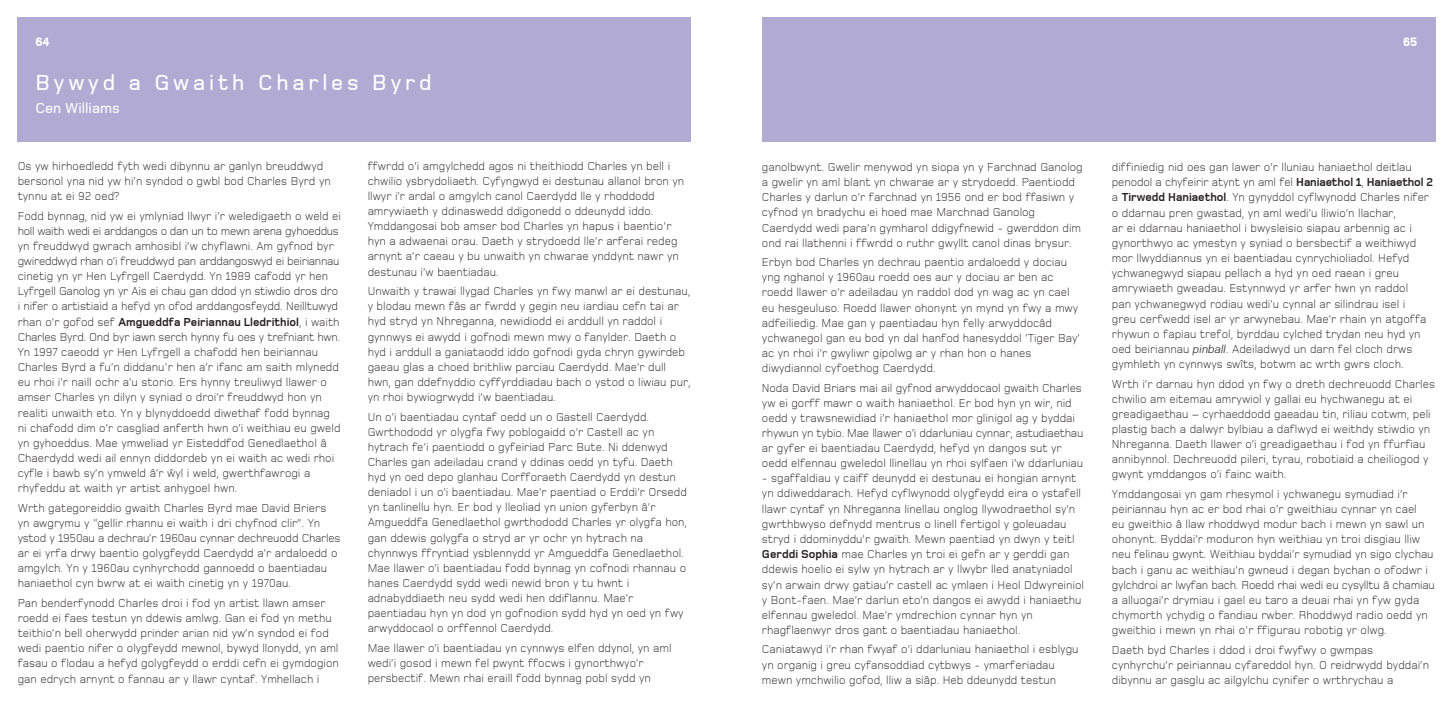
<style>
.page{position:relative;width:1453px;height:709px;background:#fff}
.page>*{position:absolute;margin:0;border:0;box-sizing:border-box;transform-origin:0 0}
.t1{font:500 22.5px "Foundry Monoline";letter-spacing:.17em;color:#fff}
.t2{font:500 15px "Foundry Monoline";color:#fff}
.t3{font:800 12.5px "Foundry Monoline";color:#fff}
.t4{font:300 11.88px/15.1px "Foundry Monoline";color:#231f20}
.s1{font-weight:700}
.s2{font-family:"Foundry Monoline Reg";font-weight:400;font-style:italic}
</style>
<div class="page">
<div style="left:762px;top:18px;width:673px;height:124px;background:#b1abd3"></div>
<div style="left:18px;top:18px;width:673px;height:124px;background:#b1abd3"></div>
<p class="t3" style="left:35px;top:35px;width:16px">64</p>
<p class="t3" style="left:1403px;top:35px;width:16px">65</p>
<h1 class="t1" style="left:35px;top:71px;width:398px">Bywyd a Gwaith Charles Byrd</h1>
<p class="t2" style="left:35px;top:100px;width:86px">Cen Williams</p>
<p class="t4" style="left:18px;top:158px;width:315px">Os yw hirhoedledd fyth wedi dibynnu ar ganlyn breuddwyd bersonol yna nid yw hi’n syndod o gwbl bod Charles Byrd yn tynnu at ei 92 oed?</p>
<p class="t4" style="left:18px;top:208px;width:325px">Fodd bynnag, nid yw ei ymlyniad llwyr i’r weledigaeth o weld ei holl waith wedi ei arddangos o dan un to mewn arena gyhoeddus yn freuddwyd gwrach amhosibl i’w chyflawni. Am gyfnod byr gwireddwyd rhan o’i freuddwyd pan arddangoswyd ei beiriannau cinetig yn yr Hen Lyfrgell Caerdydd. Yn 1989 cafodd yr hen Lyfrgell Ganolog yn yr Ais ei chau gan ddod yn stiwdio dros dro i nifer o artistiaid a hefyd yn ofod arddangosfeydd. Neilltuwyd rhan o’r gofod sef <span class="s1">Amgueddfa Peiriannau Lledrithiol</span>, i waith Charles Byrd. Ond byr iawn serch hynny fu oes y trefniant hwn.<br>Yn 1997 caeodd yr Hen Lyfrgell a chafodd hen beiriannau Charles Byrd a fu’n diddanu'r hen a’r ifanc am saith mlynedd eu rhoi i’r naill ochr a’u storio. Ers hynny treuliwyd llawer o amser Charles yn dilyn y syniad o droi’r freuddwyd hon yn realiti unwaith eto. Yn y blynyddoedd diwethaf fodd bynnag ni chafodd dim o’r casgliad anferth hwn o’i weithiau eu gweld yn gyhoeddus. Mae ymweliad yr Eisteddfod Genedlaethol â Chaerdydd wedi ail ennyn diddordeb yn ei waith ac wedi rhoi cyfle i bawb sy’n ymweld â’r wˆyl i weld, gwerthfawrogi a rhyfeddu at waith yr artist anhygoel hwn.</p>
<p class="t4" style="left:18px;top:500px;width:324px">Wrth gategoreiddio gwaith Charles Byrd mae David Briers yn awgrymu y “gellir rhannu ei waith i dri chyfnod clir”. Yn ystod y 1950au a dechrau’r 1960au cynnar dechreuodd Charles ar ei yrfa drwy baentio golygfeydd Caerdydd a’r ardaloedd o amgylch. Yn y 1960au cynhyrchodd gannoedd o baentiadau haniaethol cyn bwrw at ei waith cinetig yn y 1970au.</p>
<p class="t4" style="left:18px;top:595px;width:323px">Pan benderfynodd Charles droi i fod yn artist llawn amser roedd ei faes testun yn ddewis amlwg. Gan ei fod yn methu teithio’n bell oherwydd prinder arian nid yw’n syndod ei fod wedi paentio nifer o olygfeydd mewnol, bywyd llonydd, yn aml fasau o flodau a hefyd golygfeydd o erddi cefn ei gymdogion gan edrych arnynt o fannau ar y llawr cyntaf. Ymhellach i</p>
<p class="t4" style="left:368px;top:158px;width:318px">ffwrdd o’i amgylchedd agos ni theithiodd Charles yn bell i chwilio ysbrydoliaeth. Cyfyngwyd ei destunau allanol bron yn llwyr i’r ardal o amgylch canol Caerdydd lle y rhoddodd amrywiaeth y ddinaswedd ddigonedd o ddeunydd iddo.<br>Ymddangosai bob amser bod Charles yn hapus i baentio'r hyn a adwaenai orau. Daeth y strydoedd lle’r arferai redeg arnynt a’r caeau y bu unwaith yn chwarae ynddynt nawr yn destunau i’w baentiadau.</p>
<p class="t4" style="left:368px;top:283px;width:324px">Unwaith y trawai llygad Charles yn fwy manwl ar ei destunau, y blodau mewn fâs ar fwrdd y gegin neu iardiau cefn tai ar hyd stryd yn Nhreganna, newidiodd ei arddull yn raddol i gynnwys ei awydd i gofnodi mewn mwy o fanylder. Daeth o hyd i arddull a ganiataodd iddo gofnodi gyda chryn gywirdeb gaeau glas a choed brithliw parciau Caerdydd. Mae’r dull hwn, gan ddefnyddio cyffyrddiadau bach o ystod o liwiau pur, yn rhoi bywiogrwydd i’w baentiadau.</p>
<p class="t4" style="left:368px;top:409px;width:321px">Un o’i baentiadau cyntaf oedd un o Gastell Caerdydd.<br>Gwrthododd yr olygfa fwy poblogaidd o’r Castell ac yn hytrach fe’i paentiodd o gyfeiriad Parc Bute. Ni ddenwyd Charles gan adeiladau crand y ddinas oedd yn tyfu. Daeth hyd yn oed depo glanhau Corfforaeth Caerdydd yn destun deniadol i un o’i baentiadau. Mae’r paentiad o Erddi’r Orsedd yn tanlinellu hyn. Er bod y lleoliad yn union gyferbyn â’r Amgueddfa Genedlaethol gwrthododd Charles yr olygfa hon, gan ddewis golygfa o stryd ar yr ochr yn hytrach na chynnwys ffryntiad ysblennydd yr Amgueddfa Genedlaethol.<br>Mae llawer o’i baentiadau fodd bynnag yn cofnodi rhannau o hanes Caerdydd sydd wedi newid bron y tu hwnt i adnabyddiaeth neu sydd wedi hen ddiflannu. Mae’r paentiadau hyn yn dod yn gofnodion sydd hyd yn oed yn fwy arwyddocaol o orffennol Caerdydd.</p>
<p class="t4" style="left:368px;top:640px;width:305px">Mae llawer o’i baentiadau yn cynnwys elfen ddynol, yn aml wedi’i gosod i mewn fel pwynt ffocws i gynorthwyo’r persbectif. Mewn rhai eraill fodd bynnag pobl sydd yn</p>
<p class="t4" style="left:762px;top:159px;width:322px">ganolbwynt. Gwelir menywod yn siopa yn y Farchnad Ganolog a gwelir yn aml blant yn chwarae ar y strydoedd. Paentiodd Charles y darlun o’r farchnad yn 1956 ond er bod ffasiwn y cyfnod yn bradychu ei hoed mae Marchnad Ganolog Caerdydd wedi para’n gymharol ddigyfnewid - gwerddon dim ond rai llathenni i ffwrdd o ruthr gwyllt canol dinas brysur.</p>
<p class="t4" style="left:762px;top:254px;width:319px">Erbyn bod Charles yn dechrau paentio ardaloedd y dociau yng nghanol y 1960au roedd oes aur y dociau ar ben ac roedd llawer o’r adeiladau yn raddol dod yn wag ac yn cael eu hesgeuluso. Roedd llawer ohonynt yn mynd yn fwy a mwy adfeiliedig. Mae gan y paentiadau hyn felly arwyddocâd ychwanegol gan eu bod yn dal hanfod hanesyddol ‘Tiger Bay’ ac yn rhoi i’r gwyliwr gipolwg ar y rhan hon o hanes diwydiannol cyfoethog Caerdydd.</p>
<p class="t4" style="left:762px;top:380px;width:323px">Noda David Briars mai ail gyfnod arwyddocaol gwaith Charles yw ei gorff mawr o waith haniaethol. Er bod hyn yn wir, nid oedd y trawsnewidiad i’r haniaethol mor glinigol ag y byddai rhywun yn tybio. Mae llawer o’i ddarluniau cynnar, astudiaethau ar gyfer ei baentiadau Caerdydd, hefyd yn dangos sut yr oedd elfennau gweledol llinellau yn rhoi sylfaen i’w ddarluniau</p>
<p class="t4" style="left:762px;top:471px;width:323px">- sgaffaldiau y caiff deunydd ei destunau ei hongian arnynt yn ddiweddarach. Hefyd cyflwynodd olygfeydd eira o ystafell llawr cyntaf yn Nhreganna linellau onglog llywodraethol sy’n gwrthbwyso defnydd mentrus o linell fertigol y goleuadau stryd i ddominyddu’r gwaith. Mewn paentiad yn dwyn y teitl <span class="s1">Gerddi Sophia</span> mae Charles yn troi ei gefn ar y gerddi gan ddewis hoelio ei sylw yn hytrach ar y llwybr lled anatyniadol sy’n arwain drwy gatiau’r castell ac ymlaen i Heol Ddwyreiniol y Bont-faen. Mae’r darlun eto’n dangos ei awydd i haniaethu elfennau gweledol. Mae’r ymdrechion cynnar hyn yn rhagflaenwyr dros gant o baentiadau haniaethol.</p>
<p class="t4" style="left:762px;top:642px;width:318px">Caniatawyd i’r rhan fwyaf o’i ddarluniau haniaethol i esblygu yn organig i greu cyfansoddiad cytbwys - ymarferiadau mewn ymchwilio gofod, lliw a siâp. Heb ddeunydd testun</p>
<p class="t4" style="left:1112px;top:159px;width:322px">diffiniedig nid oes gan lawer o’r lluniau haniaethol deitlau penodol a chyfeirir atynt yn aml fel <span class="s1">Haniaethol 1</span>, <span class="s1">Haniaethol 2 </span>a <span class="s1">Tirwedd Haniaethol</span>. Yn gynyddol cyflwynodd Charles nifer o ddarnau pren gwastad, yn aml wedi’u lliwio’n llachar,<br>ar ei ddarnau haniaethol i bwysleisio siapau arbennig ac i gynorthwyo ac ymestyn y syniad o bersbectif a weithiwyd mor llwyddiannus yn ei baentiadau cynrychioliadol. Hefyd ychwanegwyd siapau pellach a hyd yn oed raean i greu amrywiaeth gweadau. Estynnwyd yr arfer hwn yn raddol<br>pan ychwanegwyd rodiau wedi’u cynnal ar silindrau isel i<br>greu cerfwedd isel ar yr arwynebau. Mae’r rhain yn atgoffa rhywun o fapiau trefol, byrddau cylched trydan neu hyd yn oed beiriannau <span class="s2">pinball</span>. Adeiladwyd un darn fel cloch drws gymhleth yn cynnwys swîts, botwm ac wrth gwrs cloch.</p>
<p class="t4" style="left:1112px;top:376px;width:325px">Wrth i’r darnau hyn ddod yn fwy o dreth dechreuodd Charles chwilio am eitemau amrywiol y gallai eu hychwanegu at ei greadigaethau – cyrhaeddodd gaeadau tin, riliau cotwm, peli plastig bach a dalwyr bylbiau a daflwyd ei weithdy stiwdio yn Nhreganna. Daeth llawer o’i greadigaethau i fod yn ffurfiau annibynnol. Dechreuodd pileri, tyrau, robotiaid a cheiliogod y gwynt ymddangos o’i fainc waith.</p>
<p class="t4" style="left:1112px;top:486px;width:324px">Ymddangosai yn gam rhesymol i ychwanegu symudiad i’r peiriannau hyn ac er bod rhai o’r gweithiau cynnar yn cael<br>eu gweithio â llaw rhoddwyd modur bach i mewn yn sawl un ohonynt. Byddai’r moduron hyn weithiau yn troi disgiau lliw neu felinau gwynt. Weithiau byddai’r symudiad yn sigo clychau bach i ganu ac weithiau’n gwneud i degan bychan o ofodwr i gylchdroi ar lwyfan bach. Roedd rhai wedi eu cysylltu â chamiau a alluogai’r drymiau i gael eu taro a deuai rhai yn fyw gyda chymorth ychydig o fandiau rwber. Rhoddwyd radio oedd yn gweithio i mewn yn rhai o'r ffigurau robotig yr olwg.</p>
<p class="t4" style="left:1112px;top:642px;width:319px">Daeth byd Charles i ddod i droi fwyfwy o gwmpas cynhyrchu’r peiriannau cyfareddol hyn. O reidrwydd byddai’n dibynnu ar gasglu ac ailgylchu cynifer o wrthrychau a</p>
</div>
